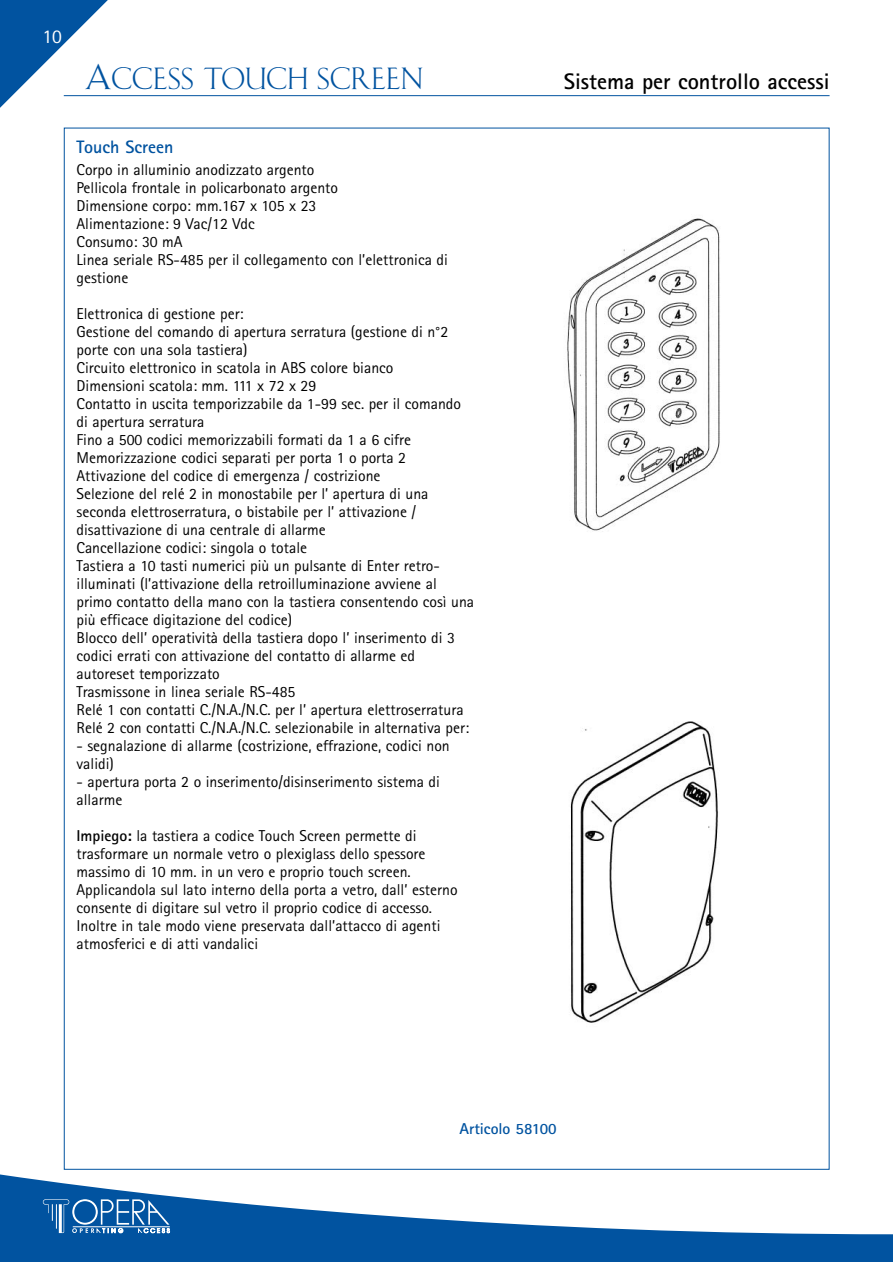
<style>
.page{position:relative;width:893px;height:1262px;background:#fff}
.page>*{position:absolute;margin:0;border:0;box-sizing:border-box;transform-origin:0 0}
.t1{font:31.5px "Au Bauer Text Initials";letter-spacing:.04em;color:#0153a0}
.t2{font:700 22.5px "Rotis Sans Serif";color:#000}
.t3{font:19.5px "Rotis Sans Serif";color:#fff}
.t4{font:700 18px "Rotis Sans Serif";color:#0153a0}
.t5{font:15.75px/18px "Rotis Sans Serif";color:#000}
.t6{font:700 15.75px "Rotis Sans Serif";color:#0153a0}
.s1{font-weight:700}
</style>
<div class="page">
<svg style="left:0;top:1174px;width:892px;height:87px"></svg>
<svg style="left:0;top:0;width:120px;height:108px"></svg>
<hr style="left:64px;top:95px;width:765px;height:1px;background:#0153a0">
<svg style="left:43px;top:1199px;width:127px;height:34px;background:#3b7ab5"></svg>
<img style="left:567px;top:218px;width:153px;height:314px">
<img style="left:570px;top:721px;width:148px;height:302px">
<p class="t3" style="left:43px;top:30px;width:21px">10</p>
<h1 class="t1" style="left:85px;top:60px;width:338px">Access touch screen</h1>
<h2 class="t2" style="left:564px;top:74px;width:267px">Sistema per controllo accessi</h2>
<p class="t4" style="left:77px;top:140px;width:98px">Touch Screen</p>
<p class="t5" style="left:77px;top:162px;width:373px">Corpo in alluminio anodizzato argento<br>Pellicola frontale in policarbonato argento<br>Dimensione corpo: mm.167 x 105 x 23<br>Alimentazione: 9 Vac/12 Vdc<br>Consumo: 30 mA<br>Linea seriale RS-485 per il collegamento con l’elettronica di gestione</p>
<p class="t5" style="left:77px;top:306px;width:399px">Elettronica di gestione per:<br>Gestione del comando di apertura serratura (gestione di n°2 porte con una sola tastiera)<br>Circuito elettronico in scatola in ABS colore bianco<br>Dimensioni scatola: mm. 111 x 72 x 29<br>Contatto in uscita temporizzabile da 1-99 sec. per il comando di apertura serratura<br>Fino a 500 codici memorizzabili formati da 1 a 6 cifre Memorizzazione codici separati per porta 1 o porta 2<br>Attivazione del codice di emergenza / costrizione<br>Selezione del relé 2 in monostabile per l’ apertura di una seconda elettroserratura, o bistabile per l’ attivazione / disattivazione di una centrale di allarme<br>Cancellazione codici: singola o totale<br>Tastiera a 10 tasti numerici più un pulsante di Enter retro&shy;illuminati (l’attivazione della retroilluminazione avviene al primo contatto della mano con la tastiera consentendo così una più efficace digitazione del codice)<br>Blocco dell’ operatività della tastiera dopo l’ inserimento di 3 codici errati con attivazione del contatto di allarme ed autoreset temporizzato<br>Trasmissone in linea seriale RS-485<br>Relé 1 con contatti C./N.A./N.C. per l’ apertura elettroserratura Relé 2 con contatti C./N.A./N.C. selezionabile in alternativa per:</p>
<p class="t5" style="left:77px;top:738px;width:375px">- segnalazione di allarme (costrizione, effrazione, codici non validi)</p>
<p class="t5" style="left:77px;top:774px;width:365px">- apertura porta 2 o inserimento/disinserimento sistema di allarme</p>
<p class="t5" style="left:77px;top:828px;width:382px"><span class="s1">Impiego:</span> la tastiera a codice Touch Screen permette di trasformare un normale vetro o plexiglass dello spessore massimo di 10 mm. in un vero e proprio touch screen.<br>Applicandola sul lato interno della porta a vetro, dall’ esterno consente di digitare sul vetro il proprio codice di accesso.<br>Inoltre in tale modo viene preservata dall’attacco di agenti atmosferici e di atti vandalici</p>
<p class="t6" style="left:459px;top:1123px;width:99px">Articolo 58100</p>
</div>
